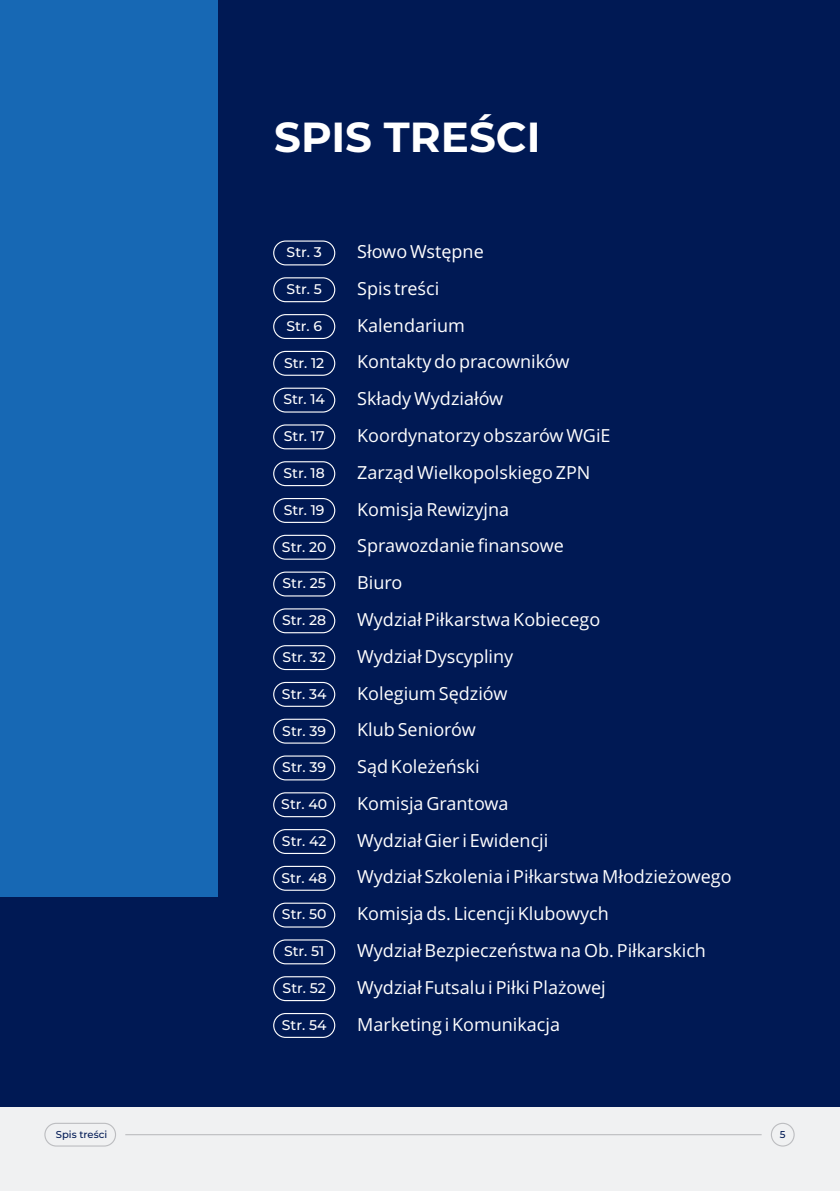
<style>
.page{position:relative;width:840px;height:1191px;background:#fff}
.page>*{position:absolute;margin:0;border:0;box-sizing:border-box;transform-origin:0 0}
.t1{font:700 42px "Montserrat";color:#fff}
.t2{font:18px/36.8px "Open Sans";color:#fff}
.t3{font:500 14px "Montserrat";color:#fff}
.t4{font:500 10px "Montserrat";color:#001954}
</style>
<div class="page">
<div style="left:0;top:0;width:839px;height:1191px;background:#f0f1f2"></div>
<div style="left:0;top:0;width:839px;height:1106px;background:#001954"></div>
<div style="left:770px;top:1122px;width:24px;height:24px;border:1px solid #bcbdc0;border-radius:50%"></div>
<div style="left:44px;top:1122px;width:72px;height:24px;border:1px solid #bcbdc0;border-radius:11px"></div>
<hr style="left:125px;top:1134px;width:636px;height:1px;background:#bcbdc0">
<div style="left:0;top:0;width:218px;height:896px;background:#1768b4"></div>
<div style="left:273px;top:240px;width:62px;height:25px;border:1px solid #fff;border-radius:12px"></div>
<div style="left:273px;top:277px;width:62px;height:25px;border:1px solid #fff;border-radius:12px"></div>
<div style="left:273px;top:314px;width:62px;height:25px;border:1px solid #fff;border-radius:12px"></div>
<div style="left:273px;top:351px;width:62px;height:25px;border:1px solid #fff;border-radius:12px"></div>
<div style="left:273px;top:387px;width:62px;height:25px;border:1px solid #fff;border-radius:12px"></div>
<div style="left:273px;top:424px;width:62px;height:25px;border:1px solid #fff;border-radius:12px"></div>
<div style="left:273px;top:461px;width:62px;height:25px;border:1px solid #fff;border-radius:12px"></div>
<div style="left:273px;top:498px;width:62px;height:25px;border:1px solid #fff;border-radius:12px"></div>
<div style="left:273px;top:535px;width:62px;height:25px;border:1px solid #fff;border-radius:12px"></div>
<div style="left:273px;top:571px;width:62px;height:25px;border:1px solid #fff;border-radius:12px"></div>
<div style="left:273px;top:608px;width:62px;height:25px;border:1px solid #fff;border-radius:12px"></div>
<div style="left:273px;top:645px;width:62px;height:25px;border:1px solid #fff;border-radius:12px"></div>
<div style="left:273px;top:682px;width:62px;height:25px;border:1px solid #fff;border-radius:12px"></div>
<div style="left:273px;top:718px;width:62px;height:25px;border:1px solid #fff;border-radius:12px"></div>
<div style="left:273px;top:755px;width:62px;height:25px;border:1px solid #fff;border-radius:12px"></div>
<div style="left:273px;top:792px;width:62px;height:25px;border:1px solid #fff;border-radius:12px"></div>
<div style="left:273px;top:829px;width:62px;height:25px;border:1px solid #fff;border-radius:12px"></div>
<div style="left:273px;top:866px;width:62px;height:24px;border:1px solid #fff;border-radius:12px"></div>
<div style="left:273px;top:902px;width:62px;height:25px;border:1px solid #fff;border-radius:12px"></div>
<div style="left:273px;top:939px;width:62px;height:25px;border:1px solid #fff;border-radius:12px"></div>
<div style="left:273px;top:976px;width:62px;height:25px;border:1px solid #fff;border-radius:12px"></div>
<div style="left:273px;top:1013px;width:62px;height:25px;border:1px solid #fff;border-radius:12px"></div>
<h1 class="t1" style="left:274px;top:111px;width:267px">SPIS TREŚCI</h1>
<p class="t3" style="left:286px;top:244px;width:37px">Str. 3</p>
<p class="t3" style="left:286px;top:280px;width:37px">Str. 5</p>
<p class="t3" style="left:286px;top:317px;width:37px">Str. 6</p>
<p class="t3" style="left:284px;top:354px;width:42px">Str. 12</p>
<p class="t3" style="left:283px;top:391px;width:43px">Str. 14</p>
<p class="t3" style="left:284px;top:428px;width:42px">Str. 17</p>
<p class="t3" style="left:283px;top:464px;width:43px">Str. 18</p>
<p class="t3" style="left:283px;top:501px;width:42px">Str. 19</p>
<p class="t3" style="left:282px;top:538px;width:46px">Str. 20</p>
<p class="t3" style="left:282px;top:575px;width:45px">Str. 25</p>
<p class="t3" style="left:282px;top:611px;width:46px">Str. 28</p>
<p class="t3" style="left:282px;top:648px;width:45px">Str. 32</p>
<p class="t3" style="left:282px;top:685px;width:46px">Str. 34</p>
<p class="t3" style="left:282px;top:722px;width:45px">Str. 39</p>
<p class="t3" style="left:282px;top:758px;width:45px">Str. 39</p>
<p class="t3" style="left:281px;top:795px;width:47px">Str. 40</p>
<p class="t3" style="left:282px;top:832px;width:46px">Str. 42</p>
<p class="t3" style="left:281px;top:869px;width:47px">Str. 48</p>
<p class="t3" style="left:282px;top:906px;width:46px">Str. 50</p>
<p class="t3" style="left:284px;top:942px;width:42px">Str. 51</p>
<p class="t3" style="left:282px;top:979px;width:45px">Str. 52</p>
<p class="t3" style="left:282px;top:1016px;width:46px">Str. 54</p>
<p class="t2" style="left:357px;top:235px;width:128px">Słowo Wstępne</p>
<p class="t2" style="left:357px;top:272px;width:84px">Spis treści</p>
<p class="t2" style="left:357px;top:308px;width:109px">Kalendarium</p>
<p class="t2" style="left:357px;top:345px;width:214px">Kontakty do pracowników</p>
<p class="t2" style="left:357px;top:382px;width:255px">Składy Wydziałów<br>Koordynatorzy obszarów WGiE</p>
<p class="t2" style="left:357px;top:455px;width:235px">Zarząd Wielkopolskiego ZPN</p>
<p class="t2" style="left:357px;top:492px;width:153px">Komisja Rewizyjna</p>
<p class="t2" style="left:357px;top:529px;width:208px">Sprawozdanie finansowe</p>
<p class="t2" style="left:357px;top:566px;width:47px">Biuro</p>
<p class="t2" style="left:357px;top:603px;width:244px">Wydział Piłkarstwa Kobiecego<br>Wydział Dyscypliny<br>Kolegium Sędziów</p>
<p class="t2" style="left:357px;top:713px;width:120px">Klub Seniorów</p>
<p class="t2" style="left:357px;top:750px;width:124px">Sąd Koleżeński</p>
<p class="t2" style="left:357px;top:786px;width:153px">Komisja Grantowa</p>
<p class="t2" style="left:357px;top:823px;width:192px">Wydział Gier i Ewidencji</p>
<p class="t2" style="left:357px;top:860px;width:376px">Wydział Szkolenia i Piłkarstwa Młodzieżowego<br>Komisja ds. Licencji Klubowych</p>
<p class="t2" style="left:357px;top:933px;width:350px">Wydział Bezpieczeństwa na Ob. Piłkarskich</p>
<p class="t2" style="left:357px;top:970px;width:250px">Wydział Futsalu i Piłki Plażowej</p>
<p class="t2" style="left:357px;top:1007px;width:204px">Marketing i Komunikacja</p>
<p class="t4" style="left:56px;top:1128px;width:53px">Spis treści</p>
<p class="t4" style="left:779px;top:1128px;width:7px">5</p>
</div>
